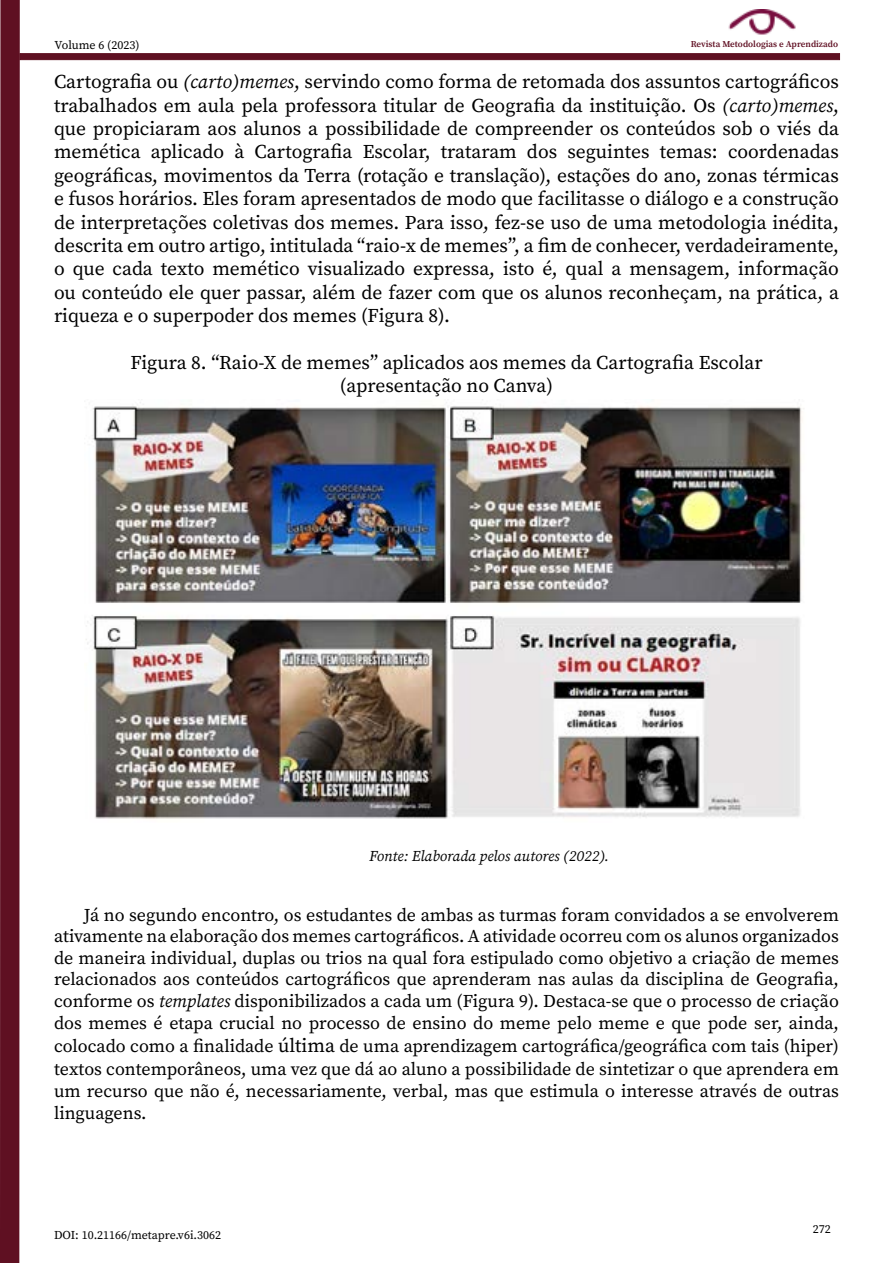
<style>
.page{position:relative;width:893px;height:1263px;background:#fff}
.page>*{position:absolute;margin:0;border:0;box-sizing:border-box;transform-origin:0 0}
.t1{font:19.5px/23.4px "Source Serif Pro";color:#000;text-align:justify}
.t2{font:18px/21.6px "Source Serif Pro";color:#000}
.t3{font:italic 15px "Source Serif Pro";color:#000}
.t4{font:12px "Source Serif Pro";color:#000}
.t5{font:600 9px "Source Serif Pro";color:#601023}
.s1{font-style:italic}
.s2{font-size:19.5px}
</style>
<div class="page">
<div style="left:0;top:0;width:20px;height:1263px;background:#5f1022"></div>
<div style="left:20px;top:53px;width:820px;height:7px;background:#5f1022;border:1px solid #5e1021"></div>
<img style="left:728px;top:10px;width:68px;height:25px">
<img style="left:86px;top:399px;width:718px;height:420px">
<p class="t4" style="left:55px;top:37px;width:86px">Volume 6 (2023)</p>
<p class="t5" style="left:691px;top:38px;width:149px">Revista Metodologias e Aprendizado</p>
<p class="t1" style="left:54px;top:70px;width:786px">Cartografia ou <span class="s1">(carto)memes</span>, servindo como forma de retomada dos assuntos cartográficos trabalhados em aula pela professora titular de Geografia da instituição. Os <span class="s1">(carto)memes</span>, que propiciaram aos alunos a possibilidade de compreender os conteúdos sob o viés da memética aplicado à Cartografia Escolar, trataram dos seguintes temas: coordenadas geográficas, movimentos da Terra (rotação e translação), estações do ano, zonas térmicas e fusos horários. Eles foram apresentados de modo que facilitasse o diálogo e a construção de interpretações coletivas dos memes. Para isso, fez-se uso de uma metodologia inédita, descrita em outro artigo, intitulada “raio-x de memes”, a fim de conhecer, verdadeiramente, o que cada texto memético visualizado expressa, isto é, qual a mensagem, informação ou conteúdo ele quer passar, além de fazer com que os alunos reconheçam, na prática, a riqueza e o superpoder dos memes (Figura 8).</p>
<p class="t1" style="left:130px;top:351px;width:634px;text-align:center">Figura 8. “Raio-X de memes” aplicados aos memes da Cartografia Escolar (apresentação no Canva)</p>
<p class="t3" style="left:369px;top:845px;width:241px">Fonte: Elaborada pelos autores (2022).</p>
<p class="t2" style="left:54px;top:904px;width:786px;text-align:justify;text-indent:30px">Já no segundo encontro, os estudantes de ambas as turmas foram convidados a se envolverem ativamente na elaboração dos memes cartográficos. A atividade ocorreu com os alunos organizados de maneira individual, duplas ou trios na qual fora estipulado como objetivo a criação de memes relacionados aos conteúdos cartográficos que aprenderam nas aulas da disciplina de Geografia, conforme os <span class="s1">templates</span> disponibilizados a cada um (Figura 9). Destaca-se que o processo de criação dos memes é etapa crucial no processo de ensino do meme pelo meme e que pode ser, ainda,</p>
<p class="t2" style="left:54px;top:1034px;width:786px;line-height:23.4px">colocado como a finalidade <span class="s2">última</span> de uma aprendizagem cartográfica/geográfica com tais (hiper) textos contemporâneos, uma vez que dá ao aluno a possibilidade de sintetizar o que aprendera em</p>
<p class="t2" style="left:54px;top:1080px;width:786px">um recurso que não é, necessariamente, verbal, mas que estimula o interesse através de outras linguagens.</p>
<p class="t4" style="left:54px;top:1227px;width:169px">DOI: 10.21166/metapre.v6i.3062</p>
<p class="t4" style="left:813px;top:1220px;width:19px">272</p>
</div>
